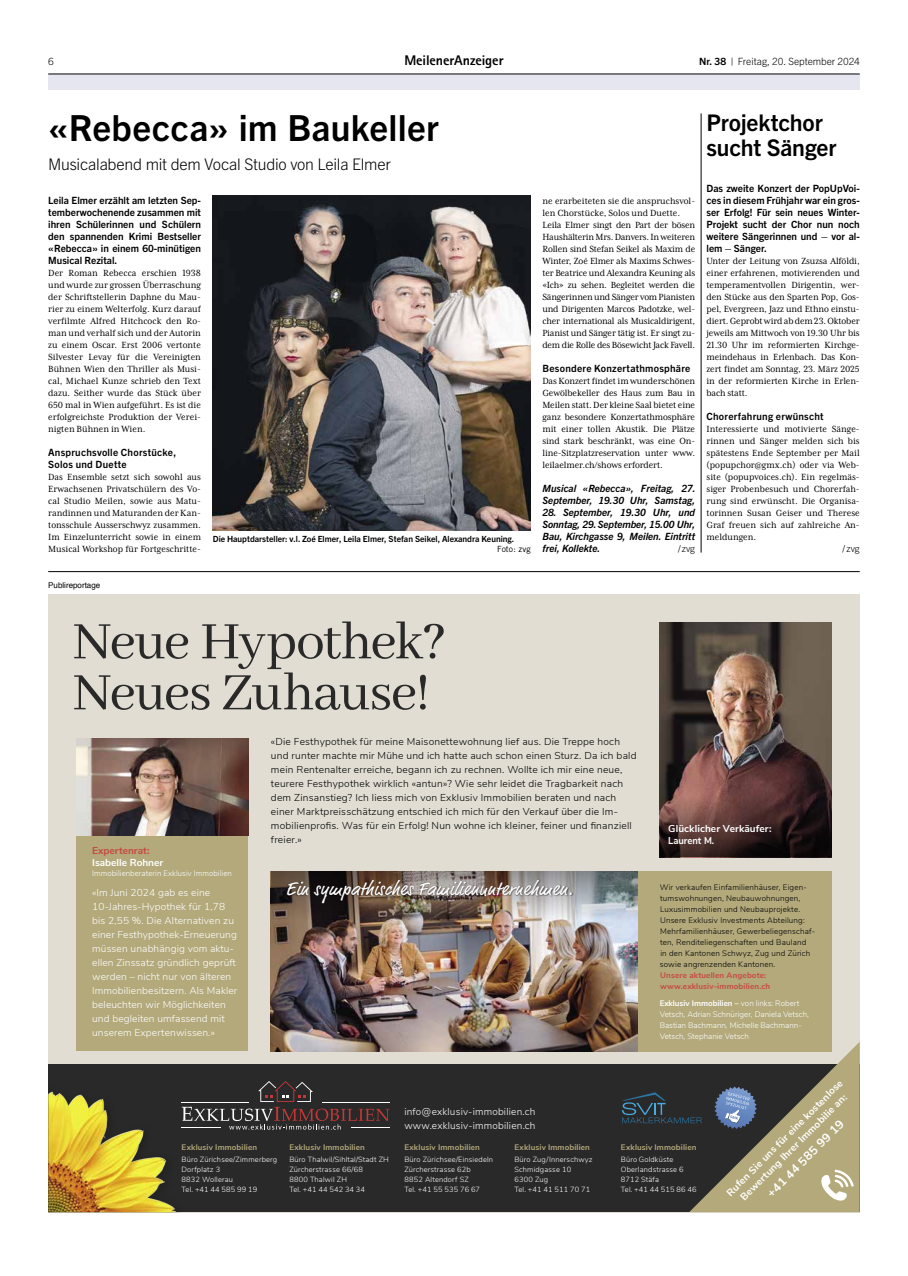
<style>
.page{position:relative;width:908px;height:1276px;background:#fff}
.page>*{position:absolute;margin:0;border:0;box-sizing:border-box;transform-origin:0 0}
.t1{font:58px/51px "Abhaya Libre";letter-spacing:-.03em;color:#292929}
.t2{font:700 36px "Trade Gothic Next LT Pro";letter-spacing:.01em;color:#000}
.t3{font:700 23px/25px "Trade Gothic Next LT Pro";letter-spacing:-.005em;color:#000}
.t4{font:19px "Market";letter-spacing:.02em;color:#fff}
.t5{font:300 16px "Trade Gothic Next LT Pro";letter-spacing:-.015em;color:#000}
.t6{font:800 14px "Rotis Sans Serif";letter-spacing:-.005em;color:#000}
.t7{font:700 12px "Nunito Sans";color:#fff}
.t8{font:10.2px/12px "Mrs Eaves XL Serif Nar OT";letter-spacing:-.02em;color:#000;text-align:justify}
.t9{font:300 10px/14px "Nunito Sans";letter-spacing:.02em;color:#000}
.t10{font:700 10px/12px "Trade Gothic Next LT Pro";letter-spacing:.01em;color:#000;text-align:justify}
.t11{font:300 10px/14px "Nunito Sans";letter-spacing:.01em;color:#fff}
.t12{font:italic 700 10px/12px "Trade Gothic Next LT Pro";color:#000}
.t13{font:700 10px/13px "Nunito Sans";color:#fff;text-align:center}
.t14{font:300 10px "Trade Gothic Next LT Pro";letter-spacing:-.005em;color:#000}
.t15{font:700 10px "Nunito Sans";color:#c74844}
.t16{font:300 9.5px "Trade Gothic Next LT Pro";color:#000}
.t17{font:700 8.5px "Trade Gothic Next LT Pro";color:#000}
.t18{font:8.5px "Trade Gothic";color:#000}
.t19{font:300 8px/11px "Nunito Sans";letter-spacing:.02em;color:#000}
.t20{font:300 8px/11px "Nunito Sans";color:#fff}
.t21{font:700 8px "Nunito Sans";letter-spacing:.015em;color:#b3a97b}
.t22{font:700 8px/11px "Nunito Sans";letter-spacing:.02em;color:#c74844}
.t23{font:8px "Helvetica";color:#000}
.t24{font:300 7.5px/10px "Nunito Sans";letter-spacing:.02em;color:#fff}
.s1{font-weight:700}
</style>
<div class="page">
<div style="left:48px;top:74px;width:811px;height:15px;background:#e6e6f0"></div>
<hr style="left:48px;top:74px;width:811px;height:1px;background:#000">
<div style="left:48px;top:594px;width:811px;height:618px;background:#e1ddd2"></div>
<div style="left:271px;top:871px;width:560px;height:180px;background:#b3a97b"></div>
<div style="left:48px;top:1064px;width:811px;height:148px;background:#292929"></div>
<img style="left:48px;top:1091px;width:128px;height:121px">
<img style="left:271px;top:919px;width:365px;height:132px">
<img style="left:271px;top:871px;width:365px;height:48px">
<div style="left:77px;top:834px;width:171px;height:217px;background:#b3a97b"></div>
<img style="left:77px;top:738px;width:171px;height:97px">
<img style="left:659px;top:622px;width:172px;height:174px">
<svg style="left:659px;top:796px;width:172px;height:61px;background:#412a28"></svg>
<div style="left:286px;top:879px;width:287px;height:26px;background:#000;opacity:.75"></div>
<svg style="left:182px;top:1081px;width:207px;height:48px"></svg>
<svg style="left:621px;top:1041px;width:238px;height:171px"></svg>
<hr style="left:700px;top:113px;width:1px;height:439px;background:#000">
<img style="left:213px;top:196px;width:317px;height:334px">
<hr style="left:48px;top:571px;width:811px;height:1px;background:#000">
<p class="t14" style="left:48px;top:55px;width:7px">6</p>
<h3 class="t6" style="left:404px;top:52px;width:101px">MeilenerAnzeiger</h3>
<p class="t14" style="left:698px;top:55px;width:162px"><span class="s1">Nr. 38</span> | Freitag, 20. September 2024</p>
<h2 class="t2" style="left:48px;top:103px;width:392px">«Rebecca» im Baukeller</h2>
<h3 class="t5" style="left:48px;top:153px;width:344px">Musicalabend mit dem Vocal Studio von Leila Elmer</h3>
<p class="t10" style="left:48px;top:194px;width:154px">Leila Elmer erzählt am letzten Sep&shy;temberwochenende zusammen mit ihren Schülerinnen und Schülern den spannenden Krimi Bestseller «Rebecca» in einem 60-minütigen Musical Rezital.</p>
<p class="t8" style="left:48px;top:267px;width:154px">Der Roman Rebecca erschien 1938 und wurde zur grossen Überraschung der Schriftstellerin Daphne du Mau&shy;rier zu einem Welterfolg. Kurz darauf verfilmte Alfred Hitchcock den Ro&shy;man und verhalf sich und der Autorin zu einem Oscar. Erst 2006 vertonte Silvester Levay für die Vereinigten Bühnen Wien den Thriller als Musi&shy;cal, Michael Kunze schrieb den Text dazu. Seither wurde das Stück über 650 mal in Wien aufgeführt. Es ist die erfolgreichste Produktion der Verei&shy;nigten Bühnen in Wien.</p>
<p class="t10" style="left:48px;top:446px;width:129px">Anspruchsvolle Chorstücke,<br>Solos und Duette</p>
<p class="t8" style="left:48px;top:471px;width:154px">Das Ensemble setzt sich sowohl aus Erwachsenen Privatschülern des Vo&shy;cal Studio Meilen, sowie aus Matu&shy;randinnen und Maturanden der Kan&shy;tonsschule Ausserschwyz zusammen.<br>Im Einzelunterricht sowie in einem Musical Workshop für Fortgeschritte-</p>
<p class="t23" style="left:48px;top:579px;width:54px">Publireportage</p>
<p class="t17" style="left:213px;top:533px;width:303px">Die Hauptdarsteller: v.l. Zoé Elmer, Leila Elmer, Stefan Seikel, Alexandra Keuning.</p>
<p class="t18" style="left:497px;top:544px;width:35px">Foto: zvg</p>
<p class="t8" style="left:542px;top:195px;width:154px;text-align:left">ne erarbeiteten sie die anspruchsvol&shy;len Chorstücke, Solos und Duette.<br>Leila Elmer singt den Part der bösen Haushälterin Mrs. Danvers. In weiteren Rollen sind Stefan Seikel als Maxim de Winter, Zoé Elmer als Maxims Schwes&shy;ter Beatrice und Alexandra Keuning als «Ich» zu sehen. Begleitet werden die Sängerinnen und Sänger vom Pianisten und Dirigenten Marcos Padotzke, wel&shy;cher international als Musicaldirigent, Pianist und Sänger tätig ist. Er singt zu&shy;dem die Rolle des Bösewicht Jack Favell.</p>
<p class="t10" style="left:542px;top:362px;width:149px">Besondere Konzertathmosphäre</p>
<p class="t8" style="left:542px;top:375px;width:154px">Das Konzert findet im wunderschönen Gewölbekeller des Haus zum Bau in Meilen statt. Der kleine Saal bietet eine ganz besondere Konzertathmosphäre mit einer tollen Akustik. Die Plätze sind stark beschränkt, was eine On&shy;line-Sitzplatzreservation unter www. leilaelmer.ch/shows erfordert.</p>
<p class="t12" style="left:542px;top:482px;width:155px">Musical «Rebecca», Freitag, 27.<br>September, 19.30 Uhr, Samstag,</p>
<p class="t12" style="left:542px;top:506px;width:154px;text-align:justify">28. September, 19.30 Uhr, und Sonntag, 29. September, 15.00 Uhr, Bau, Kirchgasse 9, Meilen. Eintritt frei, Kollekte.</p>
<p class="t16" style="left:677px;top:542px;width:19px">/ zvg</p>
<h3 class="t3" style="left:706px;top:109px;width:131px">Projektchor sucht Sänger</h3>
<p class="t10" style="left:706px;top:182px;width:155px">Das zweite Konzert der PopUpVoi&shy;ces in diesem Frühjahr war ein gros&shy;ser Erfolg! Für sein neues Winter-Projekt sucht der Chor nun noch weitere Sängerinnen und – vor al&shy;lem – Sänger.</p>
<p class="t8" style="left:706px;top:255px;width:155px">Unter der Leitung von Zsuzsa Alföldi, einer erfahrenen, motivierenden und temperamentvollen Dirigentin, wer&shy;den Stücke aus den Sparten Pop, Gos&shy;pel, Evergreen, Jazz und Ethno einstu&shy;diert. Geprobt wird ab dem 23. Oktober jeweils am Mittwoch von 19.30 Uhr bis 21.30 Uhr im reformierten Kirchge&shy;meindehaus in Erlenbach. Das Kon&shy;zert findet am Sonntag, 23. März 2025 in der reformierten Kirche in Erlen&shy;bach statt.</p>
<p class="t10" style="left:706px;top:410px;width:119px">Chorerfahrung erwünscht</p>
<p class="t8" style="left:706px;top:423px;width:155px">Interessierte und motivierte Sänge&shy;rinnen und Sänger melden sich bis spätestens Ende September per Mail (popupchor@gmx.ch) oder via Web&shy;site (popupvoices.ch). Ein regelmäs&shy;siger Probenbesuch und Chorerfah&shy;rung sind erwünscht. Die Organisa&shy;torinnen Susan Geiser und Therese Graf freuen sich auf zahlreiche An&shy;meldungen.</p>
<p class="t16" style="left:842px;top:542px;width:19px">/ zvg</p>
<h1 class="t1" style="left:73px;top:618px;width:375px">Neue Hypothek?<br>Neues Zuhause!</h1>
<p class="t15" style="left:92px;top:843px;width:59px">Expertenrat:</p>
<p class="t13" style="left:92px;top:856px;width:73px">Isabelle Rohner</p>
<p class="t20" style="left:92px;top:867px;width:141px">Immobilienberaterin Exklusiv Immobilien</p>
<p class="t11" style="left:92px;top:885px;width:147px">«Im Juni 2024 gab es eine<br>10-Jahres-Hypothek für 1,78 bis 2,55 %. Die Alternativen zu einer Festhypothek-Erneuerung müssen unabhängig vom aktu&shy;ellen Zinssatz gründlich geprüft werden – nicht nur von älteren<br>Immobilienbesitzern. Als Makler beleuchten wir Möglichkeiten und begleiten umfassend mit unserem Expertenwissen.»</p>
<p class="t9" style="left:271px;top:734px;width:367px">«Die Festhypothek für meine Maisonettewohnung lief aus. Die Treppe hoch und runter machte mir Mühe und ich hatte auch schon einen Sturz. Da ich bald mein Rentenalter erreiche, begann ich zu rechnen. Wollte ich mir eine neue, teurere Festhypothek wirklich «antun»? Wie sehr leidet die Tragbarkeit nach dem Zinsanstieg? Ich liess mich von Exklusiv Immobilien beraten und nach einer Marktpreisschätzung entschied ich mich für den Verkauf über die Im&shy;mobilienprofis. Was für ein Erfolg! Nun wohne ich kleiner, feiner und finanziell freier.»</p>
<h3 class="t4" style="left:286px;top:878px;width:289px">Ein sympathisches Familienunternehmen.</h3>
<p class="t13" style="left:668px;top:822px;width:105px;line-height:12px;text-align:left">Glücklicher Verkäufer:<br>Laurent M.</p>
<p class="t19" style="left:659px;top:880px;width:157px">Wir verkaufen Einfamilienhäuser, Eigen&shy;tumswohnungen, Neubauwohnungen, Luxusimmobilien und Neubauprojekte.<br>Unsere Exklusiv Investments Abteilung:<br>Mehrfamilienhäuser, Gewerbeliegenschaf&shy;ten, Renditeliegenschaften und Bauland<br>in den Kantonen Schwyz, Zug und Zürich sowie angrenzenden Kantonen.</p>
<p class="t22" style="left:660px;top:968px;width:111px">Unsere aktuellen Angebote: www.exklusiv-immobilien.ch</p>
<p class="t20" style="left:659px;top:996px;width:151px"><span class="s1">Exklusiv Immobilien –</span> von links: Robert Vetsch, Adrian Schnüriger, Daniela Vetsch, Bastian Bachmann, Michelle Bachmann-Vetsch, Stephanie Vetsch</p>
<p class="t21" style="left:181px;top:1141px;width:77px">Exklusiv Immobilien</p>
<p class="t24" style="left:181px;top:1154px;width:97px">Büro Zürichsee/Zimmerberg<br>Dorfplatz 3<br>8832 Wollerau<br>Tel. +41 44 585 99 19</p>
<p class="t21" style="left:289px;top:1141px;width:77px">Exklusiv Immobilien</p>
<p class="t24" style="left:289px;top:1154px;width:101px">Büro Thalwil/Sihltal/Stadt ZH<br>Zürcherstrasse 66/68<br>8800 Thalwil ZH<br>Tel. +41 44 542 34 34</p>
<p class="t11" style="left:404px;top:1103px;width:132px">info@exklusiv-immobilien.ch www.exklusiv-immobilien.ch</p>
<p class="t21" style="left:404px;top:1141px;width:77px">Exklusiv Immobilien</p>
<p class="t24" style="left:404px;top:1154px;width:90px">Büro Zürichsee/Einsiedeln<br>Zürcherstrasse 62b<br>8852 Altendorf SZ<br>Tel. +41 55 535 76 67</p>
<p class="t21" style="left:514px;top:1141px;width:77px">Exklusiv Immobilien</p>
<p class="t24" style="left:514px;top:1154px;width:80px">Büro Zug/Innerschwyz<br>Schmidgasse 10<br>6300 Zug<br>Tel. +41 41 511 70 71</p>
<p class="t21" style="left:620px;top:1141px;width:77px">Exklusiv Immobilien</p>
<p class="t24" style="left:620px;top:1154px;width:77px">Büro Goldküste<br>Oberlandstrasse 6<br>8712 Stäfa<br>Tel. +41 44 515 86 46</p>
<p class="t13" style="left:722px;top:1189px;width:161px;rotate:-45deg">Rufen Sie uns für eine kostenlose<br>Bewertung Ihrer Immobilie an:</p>
<p class="t7" style="left:762px;top:1188px;width:105px;rotate:-45deg">+41 44 585 99 19</p>
</div>
